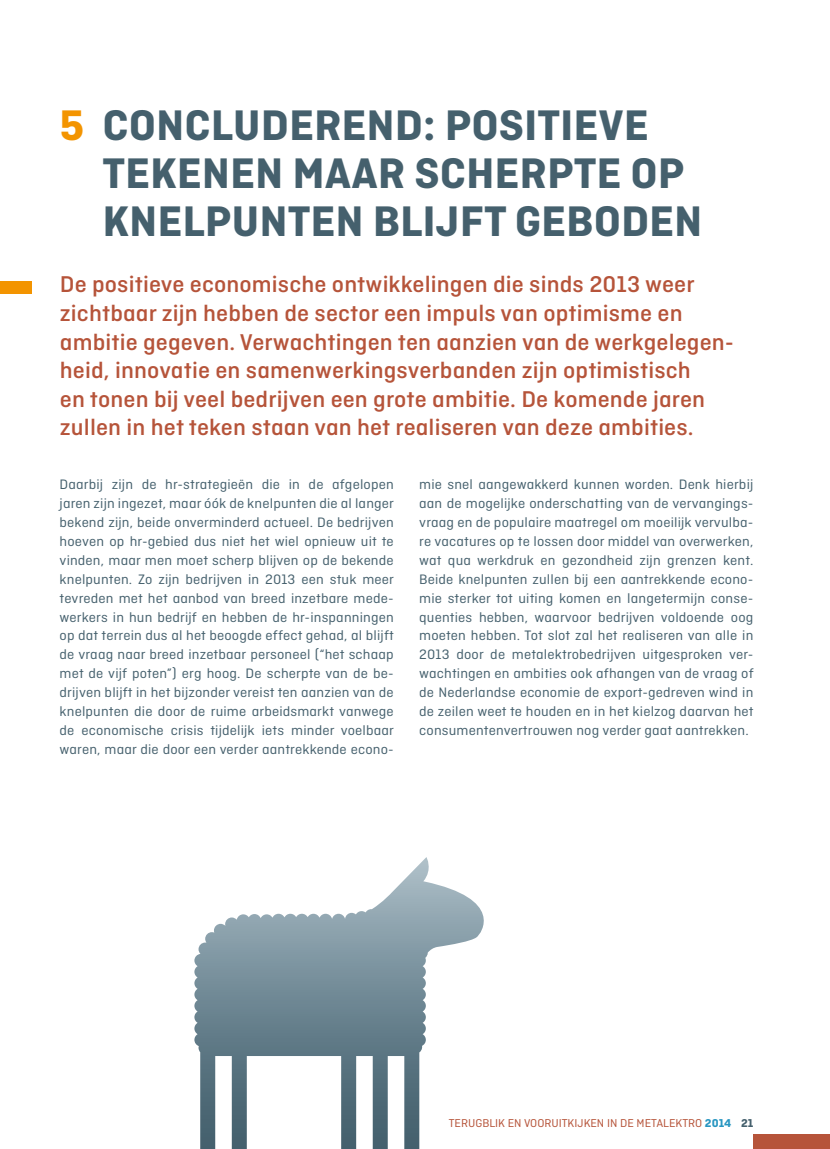
<style>
.page{position:relative;width:830px;height:1149px;background:#fff}
.page>*{position:absolute;margin:0;border:0;box-sizing:border-box;transform-origin:0 0}
.t1{font:700 45px/48px "Ciutadella";color:#45606d;scale:1.05 1}
.t2{font:500 24px/28.5px "Ciutadella";letter-spacing:.005em;color:#b6543a;scale:1.05 1}
.t3{font:14.4px/18.9px "Ciutadella";letter-spacing:.01em;color:#45606d;text-align:justify;scale:1.05 1}
.t4{font:12px "Ciutadella";color:#b6543a;scale:1.05 1}
.s1{color:#f39400}
.s2{font-weight:700;color:#2896c1}
.s3{font-weight:700;color:#45606d}
</style>
<div class="page">
<div style="left:753px;top:1133px;width:76px;height:15px;background:#b6543a"></div>
<div style="left:0;top:281px;width:32px;height:12px;background:#f39400"></div>
<svg style="left:194px;top:857px;width:290px;height:291px"></svg>
<h1 class="t1" style="left:102px;top:101px;width:573px;text-indent:-43px"><span class="s1">5</span> CONCLUDEREND: POSITIEVE<br>TEKENEN MAAR SCHERPTE OP<br>KNELPUNTEN BLIJFT GEBODEN</h1>
<p class="t2" style="left:60px;top:270px;width:643px">De positieve economische ontwikkelingen die sinds 2013 weer zichtbaar zijn hebben de sector een impuls van optimisme en ambitie gegeven. Verwachtingen ten aanzien van de werkgelegen&shy;heid, innovatie en samenwerkingsverbanden zijn optimistisch<br>en tonen bij veel bedrijven een grote ambitie. De komende jaren zullen in het teken staan van het realiseren van deze ambities.</p>
<p class="t3" style="left:60px;top:474px;width:320px">Daarbij zijn de hr-strategieën die in de afgelopen jaren zijn ingezet, maar óók de knelpunten die al langer bekend zijn, beide onverminderd actueel. De bedrijven hoeven op hr-gebied dus niet het wiel opnieuw uit te vinden, maar men moet scherp blijven op de bekende knelpunten. Zo zijn bedrijven in 2013 een stuk meer tevreden met het aanbod van breed inzetbare mede&shy;werkers in hun bedrijf en hebben de hr-inspanningen op dat terrein dus al het beoogde effect gehad, al blijft de vraag naar breed inzetbaar personeel (“het schaap met de vijf poten”) erg hoog. De scherpte van de be&shy;drijven blijft in het bijzonder vereist ten aanzien van de knelpunten die door de ruime arbeidsmarkt vanwege de economische crisis tijdelijk iets minder voelbaar waren, maar die door een verder aantrekkende econo-</p>
<p class="t3" style="left:419px;top:474px;width:320px">mie snel aangewakkerd kunnen worden. Denk hierbij aan de mogelijke onderschatting van de vervangings&shy;vraag en de populaire maatregel om moeilijk vervulba&shy;re vacatures op te lossen door middel van overwerken, wat qua werkdruk en gezondheid zijn grenzen kent.<br>Beide knelpunten zullen bij een aantrekkende econo&shy;mie sterker tot uiting komen en langetermijn conse&shy;quenties hebben, waarvoor bedrijven voldoende oog moeten hebben. Tot slot zal het realiseren van alle in 2013 door de metalektrobedrijven uitgesproken ver&shy;wachtingen en ambities ook afhangen van de vraag of de Nederlandse economie de export-gedreven wind in de zeilen weet te houden en in het kielzog daarvan het consumentenvertrouwen nog verder gaat aantrekken.</p>
<p class="t4" style="left:448px;top:1116px;width:291px">TERUGBLIK EN VOORUITKIJKEN IN DE METALEKTRO <span class="s2">2014</span> <span class="s3">21</span></p>
</div>
